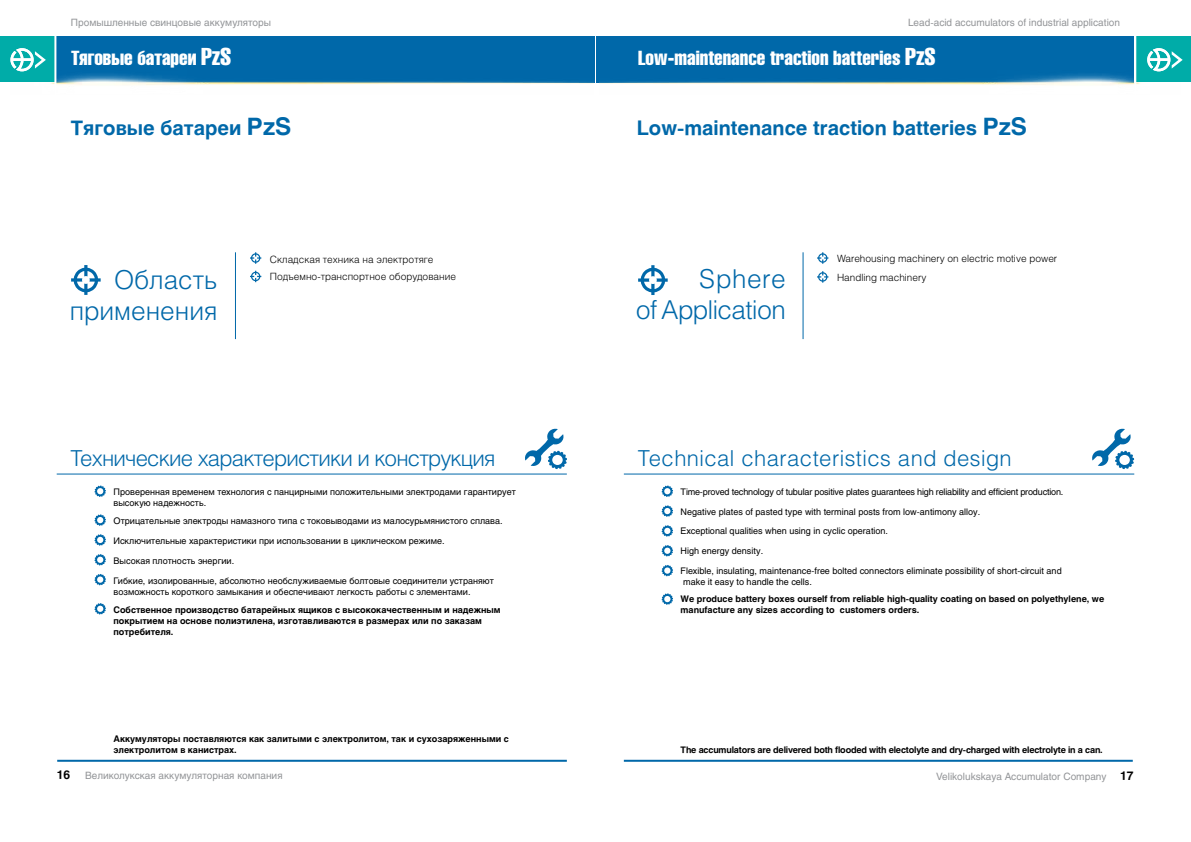
<style>
.page{position:relative;width:1191px;height:842px;background:#fff}
.page>*{position:absolute;margin:0;border:0;box-sizing:border-box;transform-origin:0 0}
.t1{font:300 26px/31.2px "Helios";letter-spacing:-.02em;color:#0068a9;text-align:right}
.t2{font:300 26px/31.2px "Helios";color:#0068a9;text-align:right}
.t3{font:300 22px "Helios";letter-spacing:-.035em;color:#0068a9}
.t4{font:300 22px "Helios";letter-spacing:.02em;color:#0068a9}
.t5{font:700 20px "Helios C";color:#0068a9}
.t6{font:20px "Helios Compressed";color:#fff}
.t7{font:700 12px "Helios C";color:#000}
.t8{font:10px "Helios C";color:#939598}
.t9{font:300 10px/17.8px "Helios";color:#000}
.t10{font:9px/10.8px "Helios C";color:#000}
.t11{font:700 9px/10.8px "Helios C";color:#000}
.t12{font:700 9px "Helios C";letter-spacing:-.02em;color:#000}
.s1{font-size:24px}
</style>
<div class="page">
<div style="left:57px;top:36px;width:538px;height:46px;background:#0068a9"></div>
<div style="left:596px;top:36px;width:538px;height:46px;background:#0068a9"></div>
<hr style="left:624px;top:760px;width:508px;height:2px;background:#0068a9">
<hr style="left:57px;top:760px;width:510px;height:2px;background:#0068a9">
<img style="left:599px;top:74px;width:541px;height:11px">
<img style="left:51px;top:70px;width:542px;height:15px">
<svg style="left:525px;top:429px;width:42px;height:40px"></svg>
<svg style="left:71px;top:265px;width:30px;height:30px"></svg>
<hr style="left:57px;top:473px;width:510px;height:1px;background:#0068a9">
<svg style="left:1092px;top:429px;width:42px;height:40px"></svg>
<svg style="left:638px;top:265px;width:29px;height:30px"></svg>
<hr style="left:624px;top:473px;width:510px;height:1px;background:#0068a9">
<div style="left:0;top:36px;width:54px;height:46px;background:#00aca8"></div>
<svg style="left:95px;top:485px;width:11px;height:12px"></svg>
<svg style="left:95px;top:514px;width:11px;height:12px"></svg>
<svg style="left:95px;top:534px;width:11px;height:12px"></svg>
<svg style="left:95px;top:554px;width:11px;height:11px"></svg>
<svg style="left:95px;top:574px;width:11px;height:11px"></svg>
<svg style="left:95px;top:603px;width:11px;height:11px"></svg>
<hr style="left:235px;top:252px;width:1px;height:87px;background:#0068a9">
<svg style="left:10px;top:48px;width:36px;height:23px"></svg>
<svg style="left:250px;top:252px;width:11px;height:12px"></svg>
<svg style="left:250px;top:271px;width:11px;height:11px"></svg>
<hr style="left:54px;top:18px;width:2px;height:98px;background:#fff">
<div style="left:1136px;top:36px;width:55px;height:46px;background:#00aca8"></div>
<hr style="left:1134px;top:28px;width:2px;height:98px;background:#fff">
<svg style="left:1147px;top:48px;width:35px;height:23px"></svg>
<svg style="left:661px;top:485px;width:12px;height:12px"></svg>
<svg style="left:661px;top:505px;width:12px;height:12px"></svg>
<svg style="left:661px;top:525px;width:12px;height:12px"></svg>
<svg style="left:661px;top:545px;width:12px;height:11px"></svg>
<svg style="left:661px;top:565px;width:12px;height:11px"></svg>
<svg style="left:661px;top:593px;width:12px;height:12px"></svg>
<hr style="left:802px;top:252px;width:1px;height:87px;background:#0068a9">
<svg style="left:817px;top:252px;width:11px;height:12px"></svg>
<svg style="left:817px;top:271px;width:11px;height:12px"></svg>
<p class="t8" style="left:71px;top:17px;width:202px">Промышленные свинцовые аккумуляторы</p>
<p class="t8" style="left:908px;top:17px;width:214px">Lead-acid accumulators of industrial application</p>
<h3 class="t6" style="left:71px;top:46px;width:162px">Тяговые батареи <span class="s1">PzS</span></h3>
<h3 class="t6" style="left:638px;top:46px;width:299px">Low-maintenance traction batteries <span class="s1">PzS</span></h3>
<h3 class="t5" style="left:71px;top:117px;width:222px">Тяговые батареи <span class="s1">PzS</span></h3>
<h3 class="t5" style="left:637px;top:117px;width:392px">Low-maintenance traction batteries <span class="s1">PzS</span></h3>
<h1 class="t2" style="left:70px;top:263px;width:149px">Область применения</h1>
<p class="t9" style="left:270px;top:250px;width:188px">Складская техника на электротяге<br>Подъемно-транспортное оборудование</p>
<h1 class="t1" style="left:636px;top:263px;width:152px">Sphere<br>of Application</h1>
<p class="t9" style="left:837px;top:249px;width:222px;line-height:19px">Warehousing machinery on electric motive power<br>Handling machinery</p>
<h2 class="t3" style="left:70px;top:445px;width:426px">Технические характеристики и конструкция</h2>
<h2 class="t4" style="left:638px;top:445px;width:375px">Technical characteristics and design</h2>
<p class="t10" style="left:113px;top:486px;width:404px">Проверенная временем технология с панцирными положительными электродами гарантирует высокую надежность.</p>
<p class="t10" style="left:113px;top:515px;width:391px">Отрицательные электроды намазного типа с токовыводами из малосурьмянистого сплава.</p>
<p class="t10" style="left:113px;top:535px;width:332px">Исключительные характеристики при использовании в циклическом режиме.</p>
<p class="t10" style="left:113px;top:555px;width:122px">Высокая плотность энергии.</p>
<p class="t10" style="left:113px;top:575px;width:382px">Гибкие, изолированные, абсолютно необслуживаемые болтовые соединители устраняют возможность короткого замыкания и обеспечивают легкость работы с элементами.</p>
<p class="t11" style="left:113px;top:604px;width:389px">Собственное производство батарейных ящиков с высококачественным и надежным покрытием на основе полиэтилена, изготавливаются в размерах или по заказам потребителя.</p>
<p class="t10" style="left:680px;top:482px;width:384px;line-height:19.5px">Time-proved technology of tubular positive plates guarantees high reliability and efficient production.<br>Negative plates of pasted type with terminal posts from low-antimony alloy.<br>Exceptional qualities when using in cyclic operation.</p>
<p class="t10" style="left:680px;top:546px;width:84px">High energy density.</p>
<p class="t10" style="left:680px;top:565px;width:382px">Flexible, insulating, maintenance-free bolted connectors eliminate possibility of short-circuit and make it easy to handle the cells.</p>
<p class="t11" style="left:680px;top:593px;width:425px">We produce battery boxes ourself from reliable high-quality coating on based on polyethylene, we manufacture any sizes according to customers orders.</p>
<p class="t11" style="left:113px;top:734px;width:397px">Аккумуляторы поставляются как залитыми с электролитом, так и сухозаряженными с электролитом в канистрах.</p>
<p class="t12" style="left:680px;top:744px;width:424px">The accumulators are delivered both flooded with electolyte and dry-charged with electrolyte in a can.</p>
<h3 class="t7" style="left:57px;top:768px;width:15px">16</h3>
<h3 class="t7" style="left:1120px;top:769px;width:15px">17</h3>
<p class="t8" style="left:85px;top:769px;width:199px">Великолукская аккумуляторная компания</p>
<p class="t8" style="left:936px;top:771px;width:172px">Velikolukskaya Accumulator Company</p>
</div>
